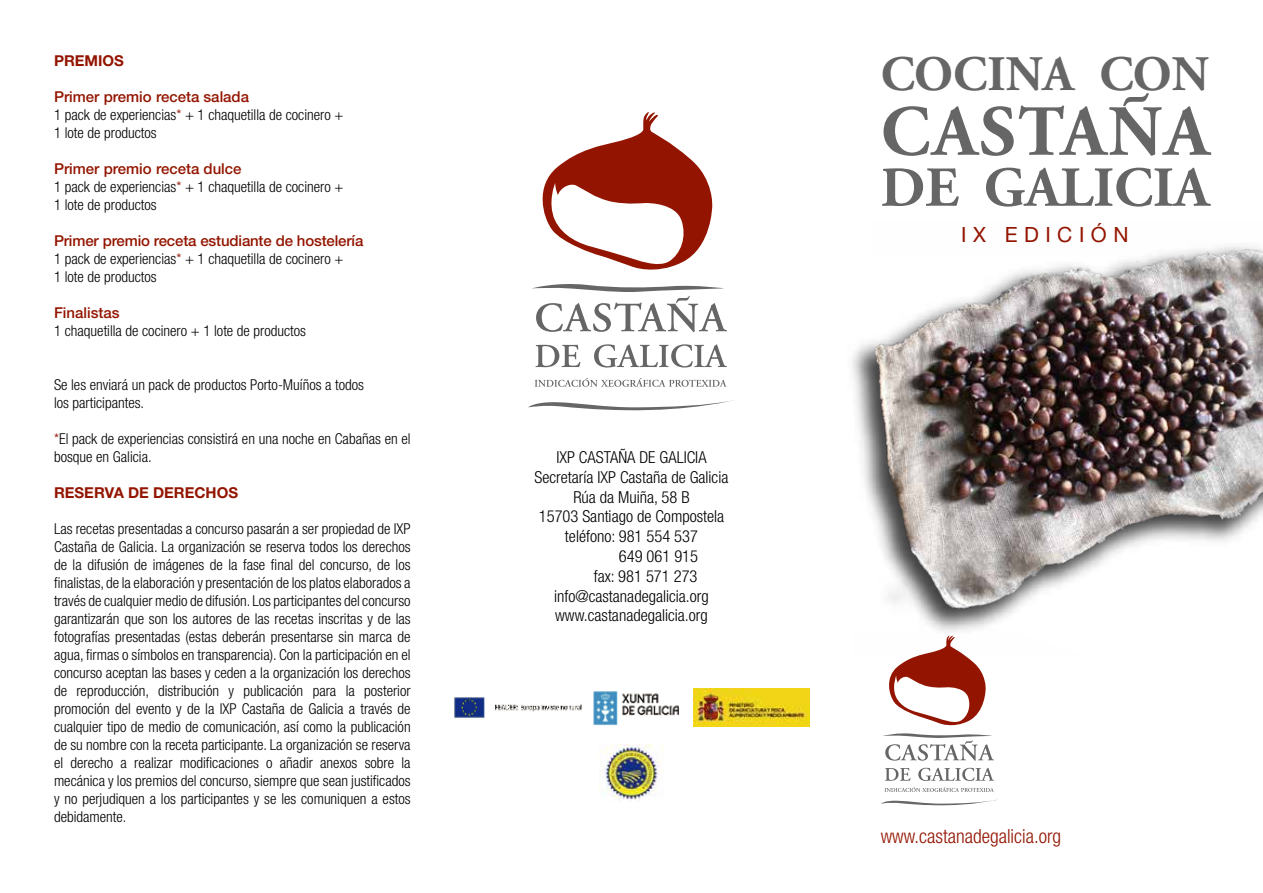
<style>
.page{position:relative;width:1263px;height:893px;background:#fff}
.page>*{position:absolute;margin:0;border:0;box-sizing:border-box;transform-origin:0 0}
.t1{font:700 71.7px "Adobe Garamond LT";letter-spacing:.03em;color:#666}
.t2{font:700 56.4px "Adobe Garamond LT";color:#666}
.t3{font:700 49.5px "Adobe Garamond LT";color:#666}
.t4{font:21px "Helvetica Neue LT";letter-spacing:.31em;color:#931501}
.t5{font:300 condensed 19.5px "Helvetica Neue LT";color:#931501}
.t6{font:300 condensed 16.5px "Helvetica Neue LT";color:#000}
.t7{font:300 condensed 15px/18px "Helvetica Neue LT";color:#000}
.t8{font:700 15px "Helvetica Neue LT";color:#931501}
.t9{font:500 15px "Helvetica Neue LT";color:#931501}
.s1{font-weight:500;font-stretch:normal;color:#931501}
.s2{color:#931501}
</style>
<div class="page">
<img style="left:454px;top:697px;width:128px;height:21px">
<img style="left:593px;top:688px;width:217px;height:38px">
<img style="left:600px;top:745px;width:63px;height:57px">
<svg style="left:542px;top:112px;width:171px;height:158px"></svg>
<svg style="left:528px;top:400px;width:206px;height:11px"></svg>
<svg style="left:532px;top:284px;width:195px;height:48px"></svg>
<svg style="left:535px;top:345px;width:45px;height:22px"></svg>
<svg style="left:594px;top:344px;width:133px;height:24px"></svg>
<svg style="left:535px;top:378px;width:191px;height:9px"></svg>
<svg style="left:881px;top:799px;width:117px;height:7px"></svg>
<svg style="left:883px;top:678px;width:111px;height:83px"></svg>
<svg style="left:885px;top:768px;width:25px;height:13px"></svg>
<svg style="left:918px;top:768px;width:76px;height:13px"></svg>
<svg style="left:884px;top:787px;width:110px;height:5px"></svg>
<svg style="left:890px;top:635px;width:94px;height:43px"></svg>
<img style="left:852px;top:246px;width:411px;height:387px">
<p class="t8" style="left:54px;top:51px;width:71px">PREMIOS</p>
<p class="t7" style="left:54px;top:87px;width:291px"><span class="s1">Primer premio receta salada<br></span>1 pack de experiencias<span class="s2">*</span> + 1 chaquetilla de cocinero +<br>1 lote de productos</p>
<p class="t7" style="left:54px;top:159px;width:291px"><span class="s1">Primer premio receta dulce<br></span>1 pack de experiencias<span class="s2">*</span> + 1 chaquetilla de cocinero +<br>1 lote de productos</p>
<p class="t7" style="left:54px;top:231px;width:311px"><span class="s1">Primer premio receta estudiante de hostelería<br></span>1 pack de experiencias<span class="s2">*</span> + 1 chaquetilla de cocinero +<br>1 lote de productos</p>
<p class="t9" style="left:54px;top:303px;width:67px">Finalistas</p>
<p class="t7" style="left:54px;top:321px;width:254px">1 chaquetilla de cocinero + 1 lote de productos</p>
<p class="t7" style="left:54px;top:375px;width:312px">Se les enviará un pack de productos Porto-Muíños a todos los participantes.</p>
<p class="t7" style="left:54px;top:429px;width:358px"><span class="s2">*</span>El pack de experiencias consistirá en una noche en Cabañas en el bosque en Galicia.</p>
<p class="t8" style="left:54px;top:483px;width:186px">RESERVA DE DERECHOS</p>
<p class="t7" style="left:54px;top:519px;width:358px;text-align:justify">Las recetas presentadas a concurso pasarán a ser propiedad de IXP Castaña de Galicia. La organización se reserva todos los derechos de la difusión de imágenes de la fase final del concurso, de los finalistas, de la elaboración y presentación de los platos elaborados a través de cualquier medio de difusión. Los participantes del concurso garantizarán que son los autores de las recetas inscritas y de las fotografías presentadas (estas deberán presentarse sin marca de agua, firmas o símbolos en transparencia). Con la participación en el concurso aceptan las bases y ceden a la organización los derechos de reproducción, distribución y publicación para la posterior promoción del evento y de la IXP Castaña de Galicia a través de cualquier tipo de medio de comunicación, así como la publicación de su nombre con la receta participante. La organización se reserva el derecho a realizar modificaciones o añadir anexos sobre la mecánica y los premios del concurso, siempre que sean justificados y no perjudiquen a los participantes y se les comuniquen a estos debidamente.</p>
<p class="t6" style="left:556px;top:448px;width:152px">IXP CASTAÑA DE GALICIA</p>
<p class="t6" style="left:535px;top:467px;width:195px">Secretaría IXP Castaña de Galicia</p>
<p class="t6" style="left:573px;top:487px;width:118px">Rúa da Muiña, 58 B</p>
<p class="t6" style="left:539px;top:507px;width:187px">15703 Santiago de Compostela</p>
<p class="t6" style="left:565px;top:527px;width:135px">teléfono: 981 554 537</p>
<p class="t6" style="left:619px;top:547px;width:81px">649 061 915</p>
<p class="t6" style="left:594px;top:566px;width:105px">fax: 981 571 273</p>
<p class="t6" style="left:554px;top:586px;width:156px">info@castanadegalicia.org</p>
<p class="t6" style="left:555px;top:606px;width:154px">www.castanadegalicia.org</p>
<h3 class="t3" style="left:881px;top:45px;width:330px">COCINA CON</h3>
<h1 class="t1" style="left:881px;top:89px;width:330px">CASTAÑA</h1>
<h2 class="t2" style="left:881px;top:154px;width:330px">DE GALICIA</h2>
<h3 class="t4" style="left:961px;top:222px;width:169px">IX EDICIÓN</h3>
<h3 class="t5" style="left:881px;top:825px;width:182px">www.castanadegalicia.org</h3>
</div>
